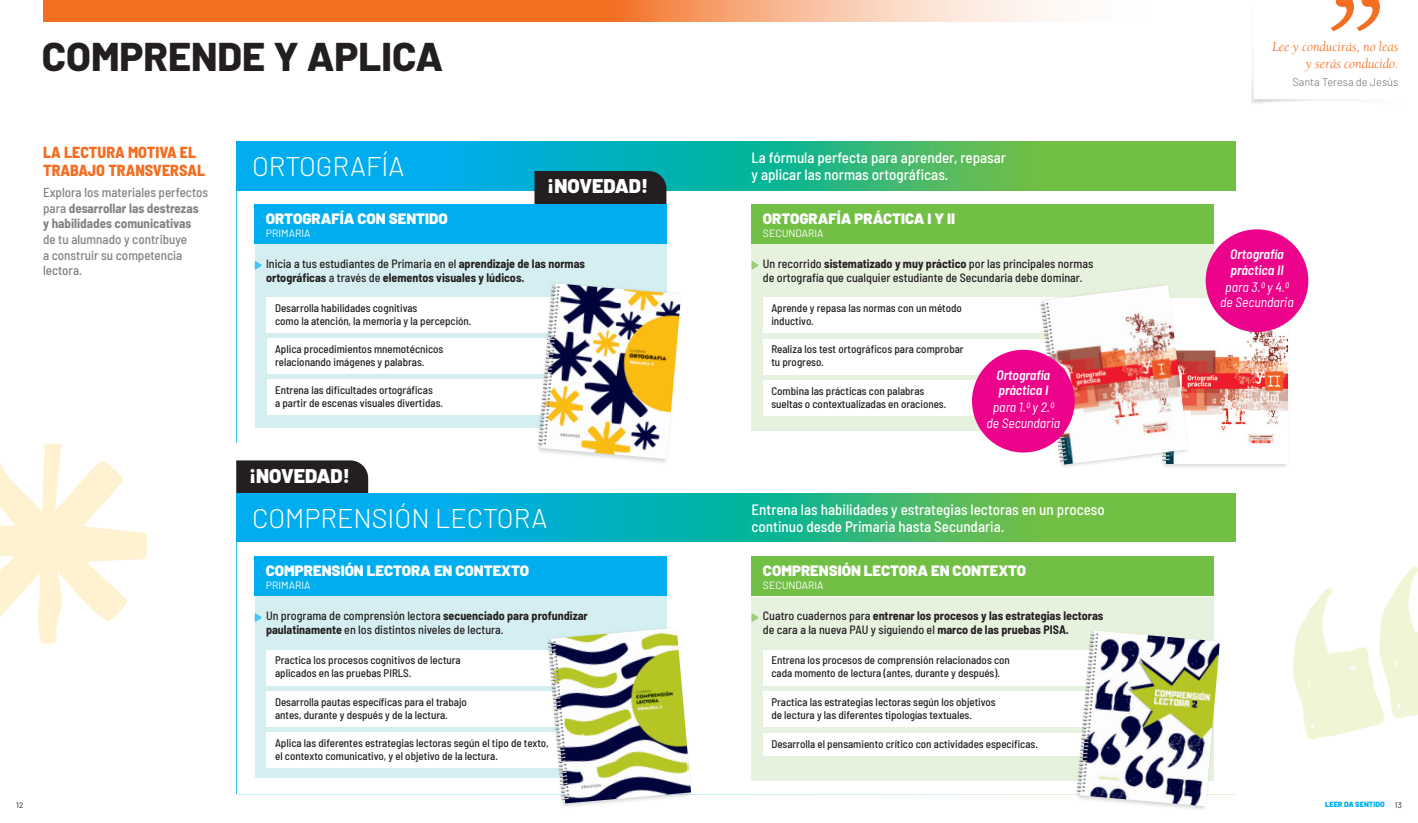
<style>
.page{position:relative;width:1418px;height:823px;background:#fff}
.page>*{position:absolute;margin:0;border:0;box-sizing:border-box;transform-origin:0 0}
._00_Cabecera_Título{font:800 40px "Barlow";color:#231f20}
._00_Títulos_Chico{font:300 27px "Barlow";color:#fff}
._00_Novedad{font:900 19.8px "Barlow";color:#fff}
._00_Cabecera_Párrafos_Subtítulo{font:800 semi-condensed 16px/18px "Barlow";color:#f36e21}
._00_Texto_Principal_Chico{font:500 semi-condensed 15px/17px "Barlow";color:#fff}
._00_Cuadro_01_Título_Chico{font:900 15px "Barlow";color:#fff}
._00_Cabecera_Frase{font:italic 14px/16.5px "Berkeley Std";letter-spacing:-.01em;color:#f36e21;text-align:right}
._00_Bolo_Verde{font:italic semi-condensed 13.6px/15.4px "Barlow";color:#fff;text-align:center}
._00_Bolo_Verde_Principal{font:italic 600 semi-condensed 13.6px/15.4px "Barlow";color:#fff}
._00_Cabecera_Párrafo_Principal{font:500 semi-condensed 13px/15.6px "Barlow";color:#808285}
._00_Texto_Secundario{font:500 semi-condensed 12px/14px "Barlow";color:#231f20}
._00_Texto_Secundario-2{font:700 semi-condensed 12px/14px "Barlow";color:#231f20}
._00_Texto_3_Ventajas_Chico{font:500 semi-condensed 11px/13px "Barlow";color:#231f20}
._00_Cabecera_Autor{font:300 11px "Barlow";color:#6c6d70}
._00_Cuadro_01_INF-PRI-SEC{font:10.5px "Barlow";color:#fff}
.t1{font:8px "Barlow";color:#231f20}
.t2{font:900 7.5px "Barlow";color:#00aeef}
.s1{font-weight:700}
.s2{font-weight:500}
</style>
<div class="page">
<svg style="left:43px;top:0;width:1014px;height:21px;background:#f59259"></svg>
<div style="left:236px;top:460px;width:132px;height:33px;background:#231f20"></div>
<svg style="left:1251px;top:0;width:129px;height:104px"></svg>
<div style="left:236px;top:142px;width:998px;height:300px;background:#fff;border:1px solid #fff"></div>
<div style="left:236px;top:493px;width:998px;height:300px;background:#fff;border:1px solid #fff"></div>
<svg style="left:236px;top:142px;width:999px;height:48px;background:#2ab599"></svg>
<svg style="left:236px;top:493px;width:999px;height:48px;background:#28b59b"></svg>
<div style="left:255px;top:244px;width:411px;height:183px;background:#d5eef1"></div>
<div style="left:255px;top:593px;width:411px;height:184px;background:#d5eef1"></div>
<div style="left:751px;top:241px;width:463px;height:189px;background:#e7f2de"></div>
<div style="left:751px;top:596px;width:463px;height:184px;background:#e7f2de"></div>
<svg style="left:255px;top:261px;width:7px;height:8px"></svg>
<svg style="left:255px;top:613px;width:7px;height:8px"></svg>
<svg style="left:751px;top:261px;width:7px;height:8px"></svg>
<svg style="left:751px;top:613px;width:7px;height:8px"></svg>
<div style="left:266px;top:297px;width:358px;height:36px;background:#fff"></div>
<div style="left:266px;top:649px;width:386px;height:35px;background:#fff"></div>
<div style="left:266px;top:338px;width:313px;height:36px;background:#fff"></div>
<div style="left:266px;top:691px;width:386px;height:35px;background:#fff"></div>
<div style="left:266px;top:379px;width:313px;height:36px;background:#fff"></div>
<div style="left:266px;top:732px;width:298px;height:35px;background:#fff"></div>
<div style="left:763px;top:297px;width:369px;height:36px;background:#fff"></div>
<div style="left:763px;top:649px;width:369px;height:36px;background:#fff"></div>
<div style="left:763px;top:339px;width:369px;height:35px;background:#fff"></div>
<div style="left:763px;top:691px;width:369px;height:35px;background:#fff"></div>
<div style="left:763px;top:380px;width:369px;height:35px;background:#fff"></div>
<div style="left:763px;top:733px;width:369px;height:22px;background:#fff"></div>
<div style="left:751px;top:204px;width:463px;height:40px;background:#71bf44"></div>
<div style="left:751px;top:556px;width:463px;height:40px;background:#71bf44"></div>
<div style="left:534px;top:171px;width:132px;height:33px;background:#231f20"></div>
<div style="left:254px;top:204px;width:412px;height:40px;background:#00aeef"></div>
<div style="left:254px;top:556px;width:412px;height:40px;background:#00aeef"></div>
<div style="left:1160px;top:296px;width:130px;height:173px;background:#231f20;opacity:.2"></div>
<img style="left:1190px;top:298px;width:97px;height:165px">
<div style="left:1038px;top:283px;width:152px;height:186px;background:#231f20;opacity:.2"></div>
<img style="left:1044px;top:285px;width:144px;height:179px">
<svg style="left:1039px;top:302px;width:28px;height:159px"></svg>
<div style="left:535px;top:281px;width:148px;height:183px;background:#231f20;opacity:.2"></div>
<img style="left:541px;top:283px;width:140px;height:176px">
<svg style="left:537px;top:286px;width:22px;height:159px"></svg>
<div style="left:545px;top:625px;width:148px;height:183px;background:#231f20;opacity:.2"></div>
<img style="left:551px;top:627px;width:140px;height:176px">
<svg style="left:547px;top:640px;width:22px;height:159px"></svg>
<div style="left:1074px;top:628px;width:148px;height:183px;background:#231f20;opacity:.2"></div>
<img style="left:1079px;top:630px;width:140px;height:175px">
<svg style="left:1076px;top:633px;width:22px;height:158px"></svg>
<div style="left:972px;top:349px;width:102px;height:103px;background:#ed028c;border-radius:50%"></div>
<div style="left:1205px;top:229px;width:103px;height:103px;background:#ed028c;border-radius:50%"></div>
<img style="left:0;top:444px;width:147px;height:200px">
<img style="left:1292px;top:566px;width:125px;height:174px">
<p class="_00_Cabecera_Título" style="left:42px;top:26px;width:403px">COMPRENDE Y APLICA</p>
<p class="_00_Cabecera_Frase" style="left:1272px;top:39px;width:128px">Lee y conducirás, no leas y serás conducido.</p>
<p class="_00_Cabecera_Autor" style="left:1292px;top:74px;width:107px">Santa Teresa de Jesús</p>
<p class="_00_Cabecera_Párrafos_Subtítulo" style="left:43px;top:142px;width:163px">LA LECTURA MOTIVA EL<br>TRABAJO TRANSVERSAL</p>
<p class="_00_Cabecera_Párrafo_Principal" style="left:43px;top:184px;width:167px">Explora los materiales perfectos para <span class="s1">desarrollar las destrezas<br>y habilidades comunicativas<br></span>de tu alumnado y contribuye<br>a construir su competencia lectora.</p>
<p class="_00_Títulos_Chico" style="left:252px;top:147px;width:154px">ORTOGRAFÍA</p>
<p class="_00_Cuadro_01_Título_Chico" style="left:266px;top:207px;width:183px">ORTOGRAFÍA CON SENTIDO</p>
<p class="_00_Cuadro_01_INF-PRI-SEC" style="left:266px;top:225px;width:46px">PRIMARIA</p>
<p class="_00_Novedad" style="left:547px;top:171px;width:102px">¡NOVEDAD!</p>
<p class="_00_Texto_Secundario-2" style="left:266px;top:256px;width:320px"><span class="s2">Inicia a tus estudiantes de Primaria en el</span> aprendizaje de las normas ortográficas <span class="s2">a través de</span> elementos visuales y lúdicos.</p>
<p class="_00_Texto_3_Ventajas_Chico" style="left:275px;top:300px;width:198px">Desarrolla habilidades cognitivas<br>como la atención, la memoria y la percepción.</p>
<p class="_00_Texto_Principal_Chico" style="left:751px;top:148px;width:256px">La fórmula perfecta para aprender, repasar y aplicar las normas ortográficas.</p>
<p class="_00_Cuadro_01_Título_Chico" style="left:763px;top:207px;width:194px">ORTOGRAFÍA PRÁCTICA I Y II</p>
<p class="_00_Cuadro_01_INF-PRI-SEC" style="left:763px;top:225px;width:62px">SECUNDARIA</p>
<p class="_00_Texto_Secundario" style="left:763px;top:255px;width:332px">Un recorrido <span class="s1">sistematizado y muy práctico</span> por las principales normas de ortografía que cualquier estudiante de Secundaria debe dominar.</p>
<p class="_00_Texto_3_Ventajas_Chico" style="left:771px;top:300px;width:192px">Aprende y repasa las normas con un método inductivo.</p>
<p class="_00_Bolo_Verde_Principal" style="left:1230px;top:246px;width:55px">Ortografía práctica II</p>
<p class="_00_Bolo_Verde" style="left:1220px;top:278px;width:75px">para 3.0 y 4.0 de Secundaria</p>
<p class="_00_Texto_3_Ventajas_Chico" style="left:275px;top:341px;width:170px">Aplica procedimientos mnemotécnicos relacionando imágenes y palabras.</p>
<p class="_00_Texto_3_Ventajas_Chico" style="left:275px;top:382px;width:169px">Entrena las dificultades ortográficas<br>a partir de escenas visuales divertidas.</p>
<p class="_00_Texto_3_Ventajas_Chico" style="left:771px;top:342px;width:194px">Realiza los test ortográficos para comprobar tu progreso.</p>
<p class="_00_Texto_3_Ventajas_Chico" style="left:771px;top:383px;width:176px">Combina las prácticas con palabras sueltas o contextualizadas en oraciones.</p>
<p class="_00_Bolo_Verde_Principal" style="left:996px;top:366px;width:55px">Ortografía práctica I</p>
<p class="_00_Bolo_Verde" style="left:986px;top:398px;width:75px">para 1.0 y 2.0 de Secundaria</p>
<p class="_00_Novedad" style="left:249px;top:460px;width:102px">¡NOVEDAD!</p>
<p class="_00_Títulos_Chico" style="left:252px;top:498px;width:297px">COMPRENSIÓN LECTORA</p>
<p class="_00_Texto_Principal_Chico" style="left:751px;top:500px;width:355px">Entrena las habilidades y estrategias lectoras en un proceso continuo desde Primaria hasta Secundaria.</p>
<p class="_00_Cuadro_01_Título_Chico" style="left:266px;top:559px;width:265px">COMPRENSIÓN LECTORA EN CONTEXTO</p>
<p class="_00_Cuadro_01_INF-PRI-SEC" style="left:266px;top:577px;width:46px">PRIMARIA</p>
<p class="_00_Cuadro_01_Título_Chico" style="left:763px;top:559px;width:265px">COMPRENSIÓN LECTORA EN CONTEXTO</p>
<p class="_00_Cuadro_01_INF-PRI-SEC" style="left:763px;top:577px;width:62px">SECUNDARIA</p>
<p class="_00_Texto_Secundario" style="left:266px;top:607px;width:323px">Un programa de comprensión lectora <span class="s1">secuenciado para profundizar paulatinamente</span> en los distintos niveles de lectura.</p>
<p class="_00_Texto_Secundario-2" style="left:763px;top:608px;width:342px"><span class="s2">Cuatro cuadernos para</span> entrenar los procesos y las estrategias lectoras <span class="s2">de cara a la nueva PAU y siguiendo el</span> marco de las pruebas PISA.</p>
<p class="_00_Texto_3_Ventajas_Chico" style="left:275px;top:652px;width:187px">Practica los procesos cognitivos de lectura aplicados en las pruebas PIRLS.</p>
<p class="_00_Texto_3_Ventajas_Chico" style="left:771px;top:652px;width:240px">Entrena los procesos de comprensión relacionados con cada momento de lectura (antes, durante y después).</p>
<p class="_00_Texto_3_Ventajas_Chico" style="left:275px;top:694px;width:193px">Desarrolla pautas específicas para el trabajo antes, durante y después y de la lectura.</p>
<p class="_00_Texto_3_Ventajas_Chico" style="left:771px;top:694px;width:226px">Practica las estrategias lectoras según los objetivos de lectura y las diferentes tipologías textuales.</p>
<p class="_00_Texto_3_Ventajas_Chico" style="left:275px;top:735px;width:275px">Aplica las diferentes estrategias lectoras según el tipo de texto, el contexto comunicativo, y el objetivo de la lectura.</p>
<p class="_00_Texto_3_Ventajas_Chico" style="left:771px;top:736px;width:268px">Desarrolla el pensamiento crítico con actividades específicas.</p>
<p class="t1" style="left:16px;top:798px;width:9px">12</p>
<p class="t2" style="left:1324px;top:798px;width:61px">LEER DA SENTIDO</p>
<p class="t1" style="left:1394px;top:798px;width:8px">13</p>
</div>
